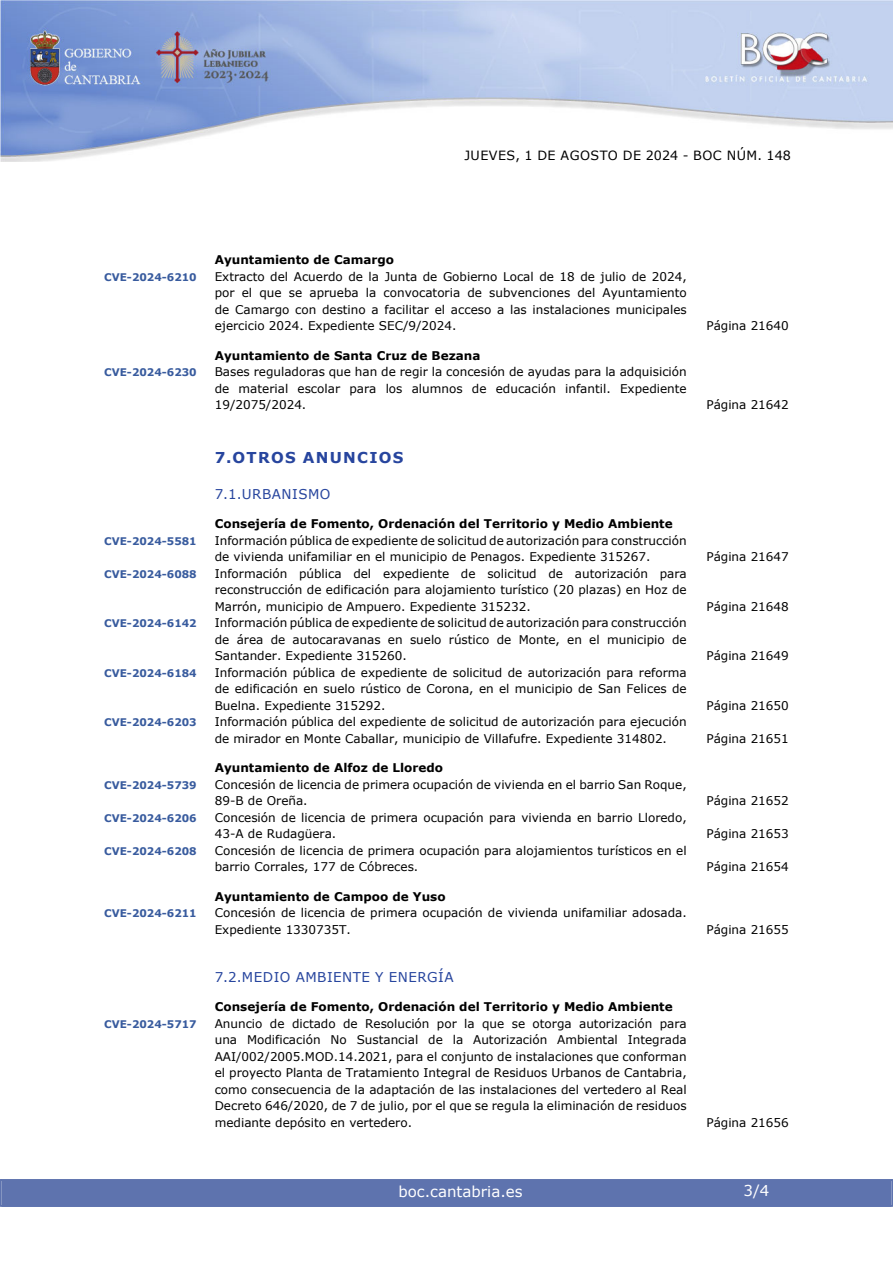
<style>
.page{position:relative;width:893px;height:1263px;background:#fff}
.page>*{position:absolute;margin:0;border:0;box-sizing:border-box;transform-origin:0 0}
.t1{font:15px "Verdana";color:#fff}
.indice_1{font:700 15px "Verdana";letter-spacing:.085em;color:#27459e}
.indice_2{font:13.5px "Verdana";letter-spacing:.035em;color:#27459e}
.t2{font:12.75px "Verdana";letter-spacing:.035em;color:#000}
.indice_4{font:12px/16.5px "Verdana";color:#000;text-align:justify}
.indice_3{font:700 12px "Verdana";color:#000}
.indice_4-2{font:700 10.5px "Verdana";color:#385b9e}
</style>
<div class="page">
<img style="left:0;top:0;width:893px;height:161px">
<div style="left:2px;top:1180px;width:889px;height:27px;background:#5e73ae"></div>
<div style="left:0;top:1179px;width:893px;height:28px;border:2px solid #5e73ae"></div>
<h4 class="indice_3" style="left:215px;top:251px;width:181px">Ayuntamiento de Camargo</h4>
<p class="t2" style="left:464px;top:147px;width:328px">JUEVES, 1 DE AGOSTO DE 2024 - BOC NÚM. 148</p>
<p class="indice_4-2" style="left:104px;top:270px;width:94px">CVE-2024-6210</p>
<p class="indice_4" style="left:215px;top:268px;width:473px">Extracto del Acuerdo de la Junta de Gobierno Local de 18 de julio de 2024, por el que se aprueba la convocatoria de subvenciones del Ayuntamiento de Camargo con destino a facilitar el acceso a las instalaciones municipales ejercicio 2024. Expediente SEC/9/2024.</p>
<h4 class="indice_3" style="left:215px;top:347px;width:267px">Ayuntamiento de Santa Cruz de Bezana</h4>
<p class="indice_4-2" style="left:104px;top:365px;width:94px">CVE-2024-6230</p>
<p class="indice_4" style="left:215px;top:363px;width:473px">Bases reguladoras que han de regir la concesión de ayudas para la adquisición de material escolar para los alumnos de educación infantil. Expediente 19/2075/2024.</p>
<h2 class="indice_1" style="left:215px;top:447px;width:190px">7.OTROS ANUNCIOS</h2>
<h3 class="indice_2" style="left:215px;top:485px;width:117px">7.1.URBANISMO</h3>
<h4 class="indice_3" style="left:215px;top:515px;width:459px">Consejería de Fomento, Ordenación del Territorio y Medio Ambiente</h4>
<p class="indice_4-2" style="left:104px;top:533px;width:94px">CVE-2024-5581</p>
<p class="indice_4" style="left:215px;top:532px;width:473px">Información pública de expediente de solicitud de autorización para construcción de vivienda unifamiliar en el municipio de Penagos. Expediente 315267.</p>
<p class="indice_4-2" style="left:104px;top:566px;width:94px">CVE-2024-6088</p>
<p class="indice_4" style="left:215px;top:565px;width:473px">Información pública del expediente de solicitud de autorización para reconstrucción de edificación para alojamiento turístico (20 plazas) en Hoz de Marrón, municipio de Ampuero. Expediente 315232.</p>
<p class="indice_4-2" style="left:104px;top:616px;width:94px">CVE-2024-6142</p>
<p class="indice_4" style="left:215px;top:614px;width:473px">Información pública de expediente de solicitud de autorización para construcción de área de autocaravanas en suelo rústico de Monte, en el municipio de Santander. Expediente 315260.</p>
<p class="indice_4-2" style="left:104px;top:666px;width:94px">CVE-2024-6184</p>
<p class="indice_4" style="left:215px;top:664px;width:473px">Información pública de expediente de solicitud de autorización para reforma de edificación en suelo rústico de Corona, en el municipio de San Felices de Buelna. Expediente 315292.</p>
<p class="indice_4-2" style="left:104px;top:715px;width:94px">CVE-2024-6203</p>
<p class="indice_4" style="left:215px;top:714px;width:473px">Información pública del expediente de solicitud de autorización para ejecución de mirador en Monte Caballar, municipio de Villafufre. Expediente 314802.</p>
<h4 class="indice_3" style="left:215px;top:759px;width:230px">Ayuntamiento de Alfoz de Lloredo</h4>
<p class="indice_4-2" style="left:104px;top:777px;width:94px">CVE-2024-5739</p>
<p class="indice_4" style="left:215px;top:776px;width:473px">Concesión de licencia de primera ocupación de vivienda en el barrio San Roque,<br>89-B de Oreña.</p>
<p class="indice_4-2" style="left:104px;top:811px;width:94px">CVE-2024-6206</p>
<p class="indice_4" style="left:215px;top:809px;width:473px">Concesión de licencia de primera ocupación para vivienda en barrio Lloredo,<br>43-A de Rudagüera.</p>
<p class="indice_4-2" style="left:104px;top:844px;width:94px">CVE-2024-6208</p>
<p class="indice_4" style="left:215px;top:842px;width:473px">Concesión de licencia de primera ocupación para alojamientos turísticos en el barrio Corrales, 177 de Cóbreces.</p>
<h4 class="indice_3" style="left:215px;top:888px;width:232px">Ayuntamiento de Campoo de Yuso</h4>
<p class="indice_4-2" style="left:104px;top:906px;width:94px">CVE-2024-6211</p>
<p class="indice_4" style="left:215px;top:904px;width:473px">Concesión de licencia de primera ocupación de vivienda unifamiliar adosada.<br>Expediente 1330735T.</p>
<h3 class="indice_2" style="left:215px;top:968px;width:240px">7.2.MEDIO AMBIENTE Y ENERGÍA</h3>
<h4 class="indice_3" style="left:215px;top:998px;width:459px">Consejería de Fomento, Ordenación del Territorio y Medio Ambiente</h4>
<p class="indice_4-2" style="left:104px;top:1016px;width:94px">CVE-2024-5717</p>
<p class="indice_4" style="left:215px;top:1015px;width:473px">Anuncio de dictado de Resolución por la que se otorga autorización para una Modificación No Sustancial de la Autorización Ambiental Integrada AAI/002/2005.MOD.14.2021, para el conjunto de instalaciones que conforman el proyecto Planta de Tratamiento Integral de Residuos Urbanos de Cantabria, como consecuencia de la adaptación de las instalaciones del vertedero al Real Decreto 646/2020, de 7 de julio, por el que se regula la eliminación de residuos mediante depósito en vertedero.</p>
<p class="indice_4" style="left:706px;top:318px;width:84px">Página 21640</p>
<p class="indice_4" style="left:706px;top:397px;width:84px">Página 21642</p>
<p class="indice_4" style="left:706px;top:548px;width:84px">Página 21647</p>
<p class="indice_4" style="left:706px;top:598px;width:84px">Página 21648</p>
<p class="indice_4" style="left:706px;top:648px;width:84px">Página 21649</p>
<p class="indice_4" style="left:706px;top:697px;width:84px">Página 21650</p>
<p class="indice_4" style="left:706px;top:730px;width:84px">Página 21651</p>
<p class="indice_4" style="left:706px;top:793px;width:84px">Página 21652</p>
<p class="indice_4" style="left:706px;top:826px;width:84px">Página 21653</p>
<p class="indice_4" style="left:706px;top:859px;width:84px">Página 21654</p>
<p class="indice_4" style="left:706px;top:921px;width:84px">Página 21655</p>
<p class="indice_4" style="left:706px;top:1114px;width:84px">Página 21656</p>
<p class="t1" style="left:398px;top:1181px;width:126px">boc.cantabria.es</p>
<p class="t1" style="left:744px;top:1180px;width:27px">3/4</p>
</div>
